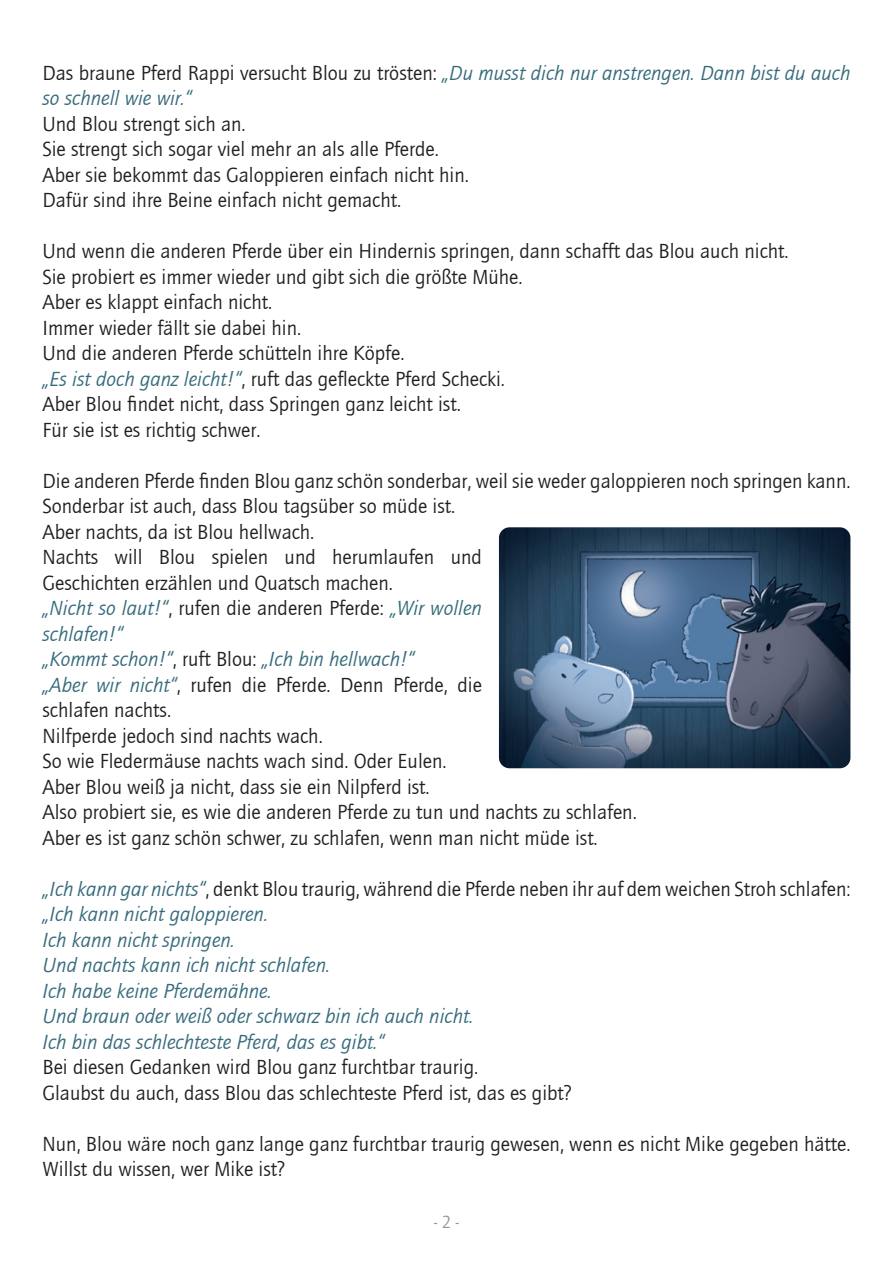
<style>
.page{position:relative;width:893px;height:1263px;background:#fff}
.page>*{position:absolute;margin:0;border:0;box-sizing:border-box;transform-origin:0 0}
.t1{font:21px/25.5px "Quay Itc T";color:#231f20}
.t2{font:italic 21px/25.5px "Quay Itc T";color:#366b7c}
.t3{font:18px "Quay Itc T";color:#939598}
.s1{font-style:normal;color:#231f20}
.s2{font-style:italic;color:#366b7c}
</style>
<div class="page">
<img style="left:499px;top:527px;width:351px;height:241px">
<p class="t2" style="left:43px;top:60px;width:809px"><span class="s1">Das braune Pferd Rappi versucht Blou zu trösten:</span> „Du musst dich nur anstrengen. Dann bist du auch so schnell wie wir.“</p>
<p class="t1" style="left:43px;top:111px;width:205px">Und Blou strengt sich an.</p>
<p class="t1" style="left:43px;top:136px;width:398px">Sie strengt sich sogar viel mehr an als alle Pferde.</p>
<p class="t1" style="left:43px;top:162px;width:428px">Aber sie bekommt das Galoppieren einfach nicht hin.</p>
<p class="t1" style="left:43px;top:187px;width:360px">Dafür sind ihre Beine einfach nicht gemacht.</p>
<p class="t1" style="left:43px;top:238px;width:748px">Und wenn die anderen Pferde über ein Hindernis springen, dann schafft das Blou auch nicht.</p>
<p class="t1" style="left:43px;top:264px;width:481px">Sie probiert es immer wieder und gibt sich die größte Mühe.</p>
<p class="t1" style="left:43px;top:289px;width:231px">Aber es klappt einfach nicht.</p>
<p class="t1" style="left:43px;top:315px;width:260px">Immer wieder fällt sie dabei hin.</p>
<p class="t1" style="left:43px;top:340px;width:364px">Und die anderen Pferde schütteln ihre Köpfe.</p>
<p class="t1" style="left:43px;top:366px;width:464px"><span class="s2">„Es ist doch ganz leicht!“</span>, ruft das gefleckte Pferd Schecki.</p>
<p class="t1" style="left:43px;top:391px;width:420px">Aber Blou findet nicht, dass Springen ganz leicht ist.</p>
<p class="t1" style="left:43px;top:417px;width:219px">Für sie ist es richtig schwer.</p>
<p class="t1" style="left:43px;top:468px;width:809px">Die anderen Pferde finden Blou ganz schön sonderbar, weil sie weder galoppieren noch springen kann.</p>
<p class="t1" style="left:43px;top:493px;width:414px">Sonderbar ist auch, dass Blou tagsüber so müde ist.</p>
<p class="t1" style="left:43px;top:519px;width:273px">Aber nachts, da ist Blou hellwach.</p>
<p class="t1" style="left:43px;top:544px;width:441px">Nachts will Blou spielen und herumlaufen und<br>Geschichten erzählen und Quatsch machen.</p>
<p class="t2" style="left:43px;top:595px;width:441px">„Nicht so laut!“<span class="s1">, rufen die anderen Pferde:</span> „Wir wollen schlafen!“</p>
<p class="t2" style="left:43px;top:646px;width:374px">„Kommt schon!“<span class="s1">, ruft Blou:</span> „Ich bin hellwach!“</p>
<p class="t1" style="left:43px;top:672px;width:441px"><span class="s2">„Aber wir nicht“</span>, rufen die Pferde. Denn Pferde, die schlafen nachts.</p>
<p class="t1" style="left:43px;top:723px;width:282px">Nilfperde jedoch sind nachts wach.</p>
<p class="t1" style="left:43px;top:748px;width:406px">So wie Fledermäuse nachts wach sind. Oder Eulen.</p>
<p class="t1" style="left:43px;top:774px;width:389px">Aber Blou weiß ja nicht, dass sie ein Nilpferd ist.</p>
<p class="t1" style="left:43px;top:799px;width:596px">Also probiert sie, es wie die anderen Pferde zu tun und nachts zu schlafen.</p>
<p class="t1" style="left:43px;top:825px;width:557px">Aber es ist ganz schön schwer, zu schlafen, wenn man nicht müde ist.</p>
<p class="t1" style="left:43px;top:876px;width:809px"><span class="s2">„Ich kann gar nichts“</span>, denkt Blou traurig, während die Pferde neben ihr auf dem weichen Stroh schlafen:</p>
<p class="t2" style="left:43px;top:901px;width:227px">„Ich kann nicht galoppieren.</p>
<p class="t2" style="left:43px;top:927px;width:194px">Ich kann nicht springen.</p>
<p class="t2" style="left:43px;top:952px;width:289px">Und nachts kann ich nicht schlafen.</p>
<p class="t2" style="left:43px;top:978px;width:231px">Ich habe keine Pferdemähne.</p>
<p class="t2" style="left:43px;top:1003px;width:432px">Und braun oder weiß oder schwarz bin ich auch nicht.</p>
<p class="t2" style="left:43px;top:1029px;width:344px">Ich bin das schlechteste Pferd, das es gibt.“</p>
<p class="t1" style="left:43px;top:1054px;width:437px">Bei diesen Gedanken wird Blou ganz furchtbar traurig.</p>
<p class="t1" style="left:43px;top:1080px;width:531px">Glaubst du auch, dass Blou das schlechteste Pferd ist, das es gibt?</p>
<p class="t1" style="left:43px;top:1131px;width:809px">Nun, Blou wäre noch ganz lange ganz furchtbar traurig gewesen, wenn es nicht Mike gegeben hätte.</p>
<p class="t1" style="left:43px;top:1156px;width:244px">Willst du wissen, wer Mike ist?</p>
<p class="t3" style="left:434px;top:1211px;width:26px">- 2 -</p>
</div>
